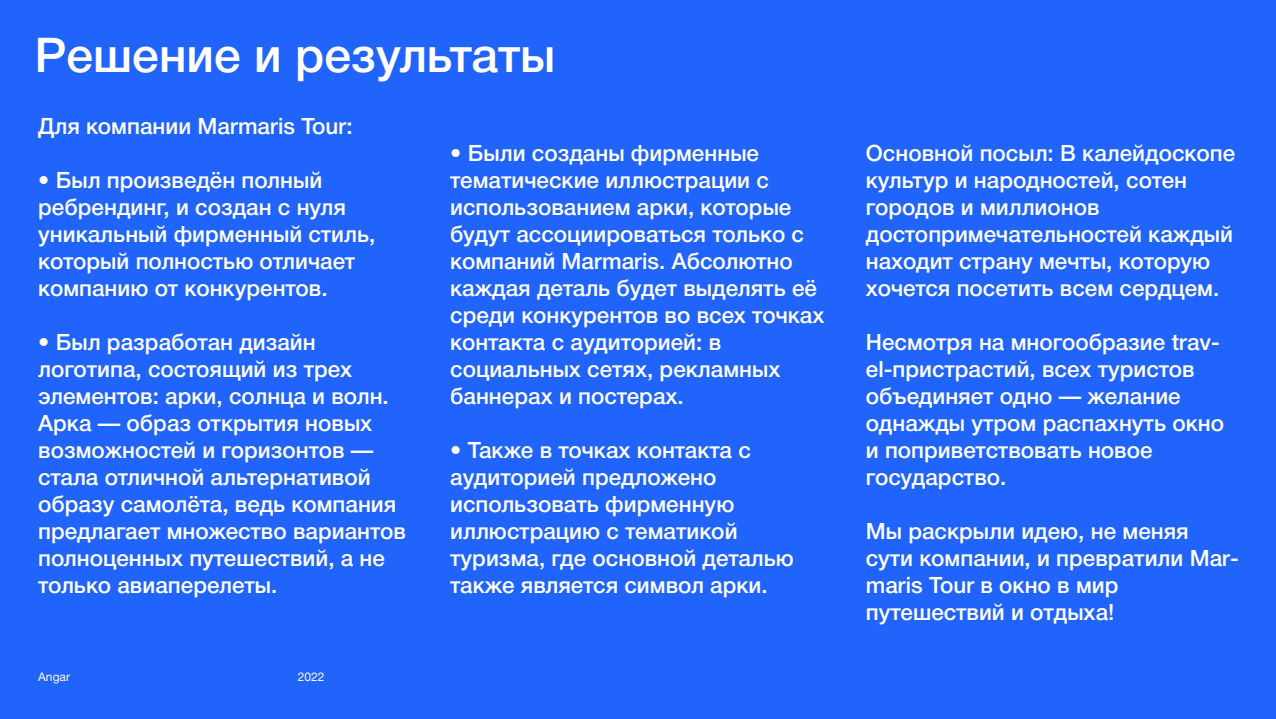
<style>
.page{position:relative;width:1276px;height:719px;background:#2164fb}
.page>*{position:absolute;margin:0;border:0;box-sizing:border-box;transform-origin:0 0}
.t1{font:500 48px "Helvetica Neue Cyr";color:#fff}
.t2{font:500 22.5px/27px "Helvetica Neue Cyr";color:#fff}
.t3{font:12px "Helvetica Neue Cyr";color:#fff}
</style>
<div class="page">
<h1 class="t1" style="left:35px;top:29px;width:522px">Решение и результаты</h1>
<p class="t2" style="left:38px;top:112px;width:316px">Для компании Marmaris Tour:</p>
<p class="t2" style="left:38px;top:166px;width:339px">• Был произведён полный ребрендинг, и создан с нуля уникальный фирменный стиль, который полностью отличает компанию от конкурентов.</p>
<p class="t2" style="left:38px;top:328px;width:369px">• Был разработан дизайн логотипа, состоящий из трех элементов: арки, солнца и волн.<br>Арка — образ открытия новых возможностей и горизонтов — стала отличной альтернативой образу самолёта, ведь компания предлагает множество вариантов полноценных путешествий, а не только авиаперелеты.</p>
<p class="t3" style="left:38px;top:670px;width:33px">Angar</p>
<p class="t3" style="left:298px;top:670px;width:28px">2022</p>
<p class="t2" style="left:450px;top:139px;width:376px">• Были созданы фирменные тематические иллюстрации с использованием арки, которые будут ассоциироваться только с компаний Marmaris. Абсолютно каждая деталь будет выделять её среди конкурентов во всех точках контакта с аудиторией: в социальных сетях, рекламных баннерах и постерах.</p>
<p class="t2" style="left:450px;top:436px;width:345px">• Также в точках контакта с аудиторией предложено использовать фирменную иллюстрацию с тематикой туризма, где основной деталью также является символ арки.</p>
<p class="t2" style="left:866px;top:139px;width:371px">Основной посыл: В калейдоскопе культур и народностей, сотен городов и миллионов достопримечательностей каждый находит страну мечты, которую хочется посетить всем сердцем.</p>
<p class="t2" style="left:866px;top:328px;width:360px">Несмотря на многообразие trav&shy;el-пристрастий, всех туристов объединяет одно — желание однажды утром распахнуть окно и поприветствовать новое государство.</p>
<p class="t2" style="left:866px;top:517px;width:374px">Мы раскрыли идею, не меняя сути компании, и превратили Mar&shy;maris Tour в окно в мир путешествий и отдыха!</p>
</div>
